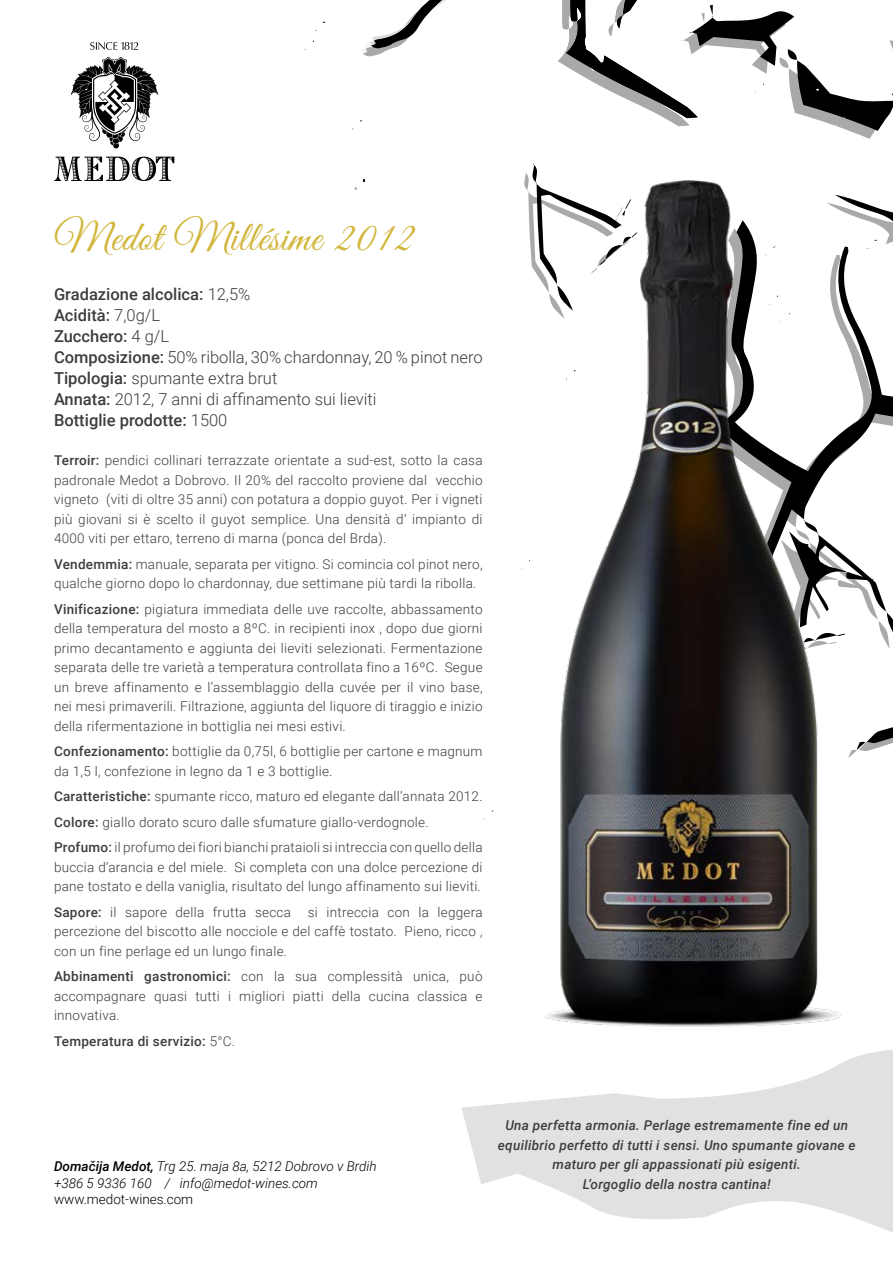
<style>
.page{position:relative;width:893px;height:1263px;background:#fff}
.page>*{position:absolute;margin:0;border:0;box-sizing:border-box;transform-origin:0 0}
.t1{font:42px "Great Vibes";letter-spacing:.02em;color:#d2b63b}
.t2{font:300 16.5px/21px "Roboto";color:#3d3c3e}
.t3{font:300 13.5px/19.5px "Roboto";letter-spacing:.02em;color:#3d3c3e;text-align:justify}
.t4{font:italic 500 13.5px/19.5px "Roboto";letter-spacing:.02em;color:#3d3c3e;text-align:center}
.t5{font:italic 300 13.5px/16.5px "Roboto";color:#000}
.t6{font:500 13.5px "Roboto";letter-spacing:.02em;color:#3d3c3e}
.t7{font:300 13.5px "Roboto";color:#000}
.s1{font-weight:500}
.s2{font-weight:300}
</style>
<div class="page">
<svg style="left:842px;top:249px;width:51px;height:206px"></svg>
<svg style="left:849px;top:727px;width:44px;height:31px"></svg>
<svg style="left:842px;top:196px;width:51px;height:53px"></svg>
<svg style="left:842px;top:553px;width:51px;height:95px"></svg>
<svg style="left:524px;top:164px;width:20px;height:121px"></svg>
<svg style="left:304px;top:0;width:589px;height:139px"></svg>
<svg style="left:462px;top:1050px;width:431px;height:183px;fill:#e0e1e2"></svg>
<img style="left:544px;top:181px;width:298px;height:846px">
<svg style="left:90px;top:42px;width:48px;height:8px"></svg>
<svg style="left:54px;top:157px;width:120px;height:24px"></svg>
<svg style="left:71px;top:57px;width:87px;height:91px"></svg>
<h1 class="t1" style="left:54px;top:214px;width:362px">Medot Millésime 2012</h1>
<p class="t2" style="left:54px;top:283px;width:430px"><span class="s1">Gradazione alcolica:</span> 12,5%<br><span class="s1">Acidità:</span> 7,0g/L<br><span class="s1">Zucchero:</span> 4 g/L<br><span class="s1">Composizione:</span> 50% ribolla, 30% chardonnay, 20 % pinot nero<br><span class="s1">Tipologia:</span> spumante extra brut<br><span class="s1">Annata:</span> 2012, 7 anni di affinamento sui lieviti<br><span class="s1">Bottiglie prodotte:</span> 1500</p>
<p class="t3" style="left:54px;top:450px;width:430px"><span class="s1">Terroir:</span> pendici collinari terrazzate orientate a sud-est, sotto la casa padronale Medot a Dobrovo. Il 20% del raccolto proviene dal vecchio vigneto (viti di oltre 35 anni) con potatura a doppio guyot. Per i vigneti più giovani si è scelto il guyot semplice. Una densità d’ impianto di 4000 viti per ettaro, terreno di marna (ponca del Brda).</p>
<p class="t3" style="left:54px;top:554px;width:430px"><span class="s1">Vendemmia:</span> manuale, separata per vitigno. Si comincia col pinot nero, qualche giorno dopo lo chardonnay, due settimane più tardi la ribolla.</p>
<p class="t3" style="left:54px;top:599px;width:430px"><span class="s1">Vinificazione:</span> pigiatura immediata delle uve raccolte, abbassamento della temperatura del mosto a 8ºC. in recipienti inox , dopo due giorni primo decantamento e aggiunta dei lieviti selezionati. Fermentazione separata delle tre varietà a temperatura controllata fino a 16ºC. Segue un breve affinamento e l’assemblaggio della cuvée per il vino base, nei mesi primaverili. Filtrazione, aggiunta del liquore di tiraggio e inizio della rifermentazione in bottiglia nei mesi estivi.</p>
<p class="t3" style="left:54px;top:741px;width:430px"><span class="s1">Confezionamento:</span> bottiglie da 0,75l, 6 bottiglie per cartone e magnum da 1,5 l, confezione in legno da 1 e 3 bottiglie.</p>
<p class="t3" style="left:54px;top:783px;width:430px;line-height:25.5px;text-align:left"><span class="s1">Caratteristiche:</span> spumante ricco, maturo ed elegante dall’annata 2012.<br><span class="s1">Colore:</span> giallo dorato scuro dalle sfumature giallo-verdognole.<br><span class="s1">Profumo:</span> il profumo dei fiori bianchi prataioli si intreccia con quello della</p>
<p class="t3" style="left:54px;top:856px;width:430px">buccia d’arancia e del miele. Si completa con una dolce percezione di pane tostato e della vaniglia, risultato del lungo affinamento sui lieviti.</p>
<p class="t3" style="left:54px;top:901px;width:430px"><span class="s1">Sapore:</span> il sapore della frutta secca si intreccia con la leggera percezione del biscotto alle nocciole e del caffè tostato. Pieno, ricco , con un fine perlage ed un lungo finale.</p>
<p class="t3" style="left:54px;top:966px;width:430px"><span class="s1">Abbinamenti gastronomici:</span> con la sua complessità unica, può accompagnare quasi tutti i migliori piatti della cucina classica e innovativa.</p>
<p class="t6" style="left:54px;top:1031px;width:183px">Temperatura di servizio: <span class="s2">5°C.</span></p>
<p class="t5" style="left:54px;top:1158px;width:324px"><span class="s1">Domačija Medot,</span> Trg 25. maja 8a, 5212 Dobrovo v Brdih +386 5 9336 160 / info@medot-wines.com</p>
<p class="t7" style="left:54px;top:1190px;width:141px">www.medot-wines.com</p>
<p class="t4" style="left:498px;top:1115px;width:359px">Una perfetta armonia. Perlage estremamente fine ed un equilibrio perfetto di tutti i sensi. Uno spumante giovane e maturo per gli appassionati più esigenti.<br>L’orgoglio della nostra cantina!</p>
</div>
